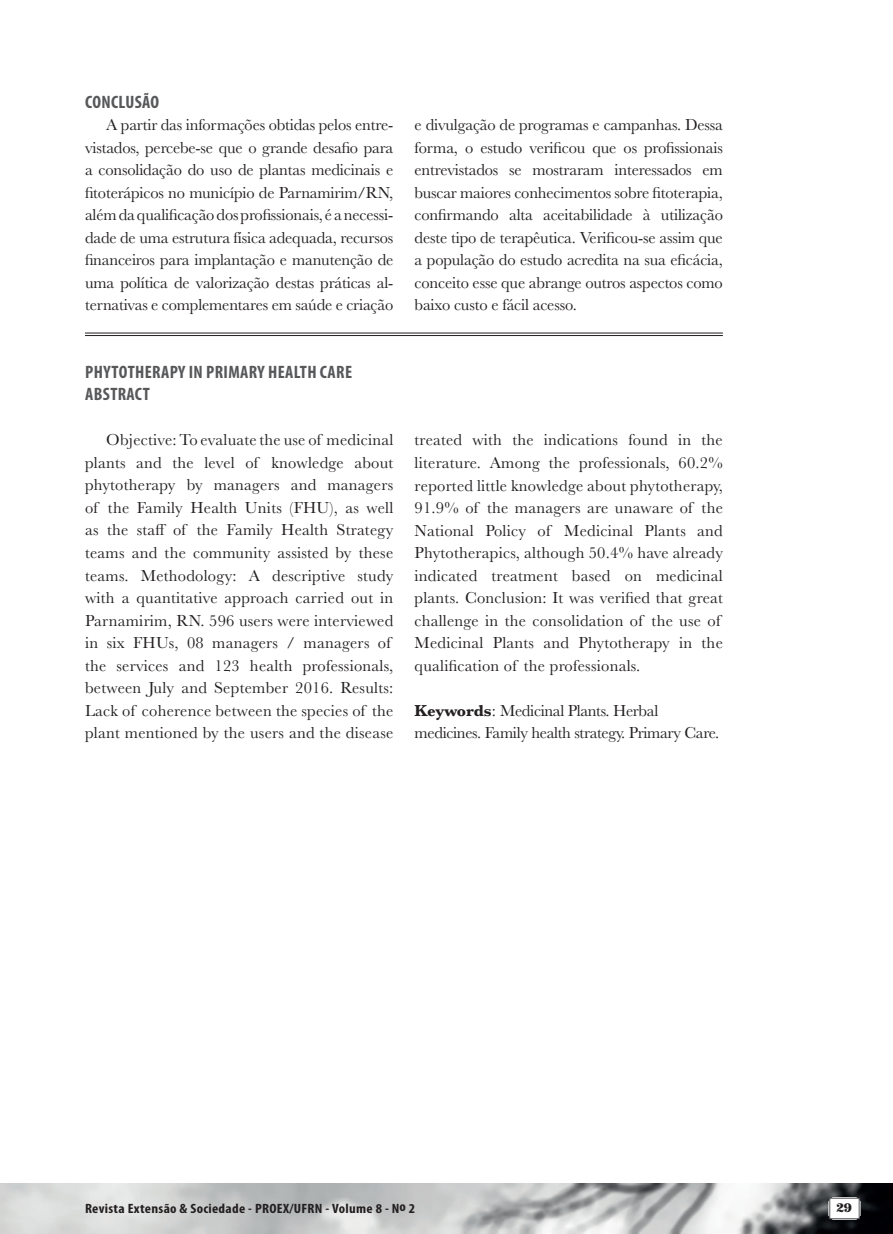
<style>
.page{position:relative;width:893px;height:1234px;background:#fff}
.page>*{position:absolute;margin:0;border:0;box-sizing:border-box;transform-origin:0 0}
.t1{font:700 condensed 18px/22.5px "Myriad Pro";letter-spacing:.02em;color:#57585a}
.t2{font:16.5px/22.5px "Baskerville";letter-spacing:.015em;color:#231f20;text-align:justify}
.t3{font:16.5px/22.5px "Baskerville";letter-spacing:-.02em;color:#231f20}
.t4{font:700 condensed 13.5px "Myriad Pro";letter-spacing:.02em;color:#231f20;scale:1.1 1}
.t5{font:12px "Escafina Low";color:#231f20;scale:1.1 1}
.s1{font-weight:700}
</style>
<div class="page">
<img style="left:0;top:1183px;width:893px;height:50px">
<hr style="left:85px;top:333px;width:638px;height:1px;background:#231f20">
<hr style="left:85px;top:335px;width:638px;height:1px;background:#231f20">
<svg style="left:828px;top:1196px;width:33px;height:23px"></svg>
<div style="left:829px;top:1197px;width:30px;height:21px;background:#fff;border:1px solid #57585a"></div>
<p class="t1" style="left:85px;top:91px;width:76px">CONCLUSÃO</p>
<p class="t2" style="left:85px;top:114px;width:310px;text-indent:21px">A partir das informações obtidas pelos entre&shy;vistados, percebe-se que o grande desafio para a consolidação do uso de plantas medicinais e fitoterápicos no município de Parnamirim/RN, além da qualificação dos profissionais, é a necessi&shy;dade de uma estrutura física adequada, recursos financeiros para implantação e manutenção de uma política de valorização destas práticas al&shy;ternativas e complementares em saúde e criação</p>
<p class="t2" style="left:415px;top:114px;width:310px">e divulgação de programas e campanhas. Dessa forma, o estudo verificou que os profissionais entrevistados se mostraram interessados em buscar maiores conhecimentos sobre fitoterapia, confirmando alta aceitabilidade à utilização deste tipo de terapêutica. Verificou-se assim que a população do estudo acredita na sua eficácia, conceito esse que abrange outros aspectos como baixo custo e fácil acesso.</p>
<p class="t1" style="left:85px;top:361px;width:268px">PHYTOTHERAPY IN PRIMARY HEALTH CARE<br>ABSTRACT</p>
<p class="t2" style="left:85px;top:429px;width:310px;text-align:left;text-indent:21px">Objective: To evaluate the use of medicinal plants and the level of knowledge about phytotherapy by managers and managers of the Family Health Units (FHU), as well as the staff of the Family Health Strategy teams and the community assisted by these teams. Methodology: A descriptive study with a quantitative approach carried out in Parnamirim, RN. 596 users were interviewed in six FHUs, 08 managers / managers of the services and 123 health professionals, between July and September 2016. Results:<br>Lack of coherence between the species of the plant mentioned by the users and the disease</p>
<p class="t2" style="left:415px;top:429px;width:310px;text-align:left">treated with the indications found in the literature. Among the professionals, 60.2% reported little knowledge about phytotherapy, 91.9% of the managers are unaware of the National Policy of Medicinal Plants and Phytotherapics, although 50.4% have already indicated treatment based on medicinal plants. Conclusion: It was verified that great challenge in the consolidation of the use of Medicinal Plants and Phytotherapy in the qualification of the professionals.</p>
<p class="t3" style="left:415px;top:699px;width:306px"><span class="s1">Keywords</span>: Medicinal Plants. Herbal medicines. Family health strategy. Primary Care.</p>
<p class="t4" style="left:85px;top:1200px;width:302px">Revista Extensão &amp; Sociedade - PROEX/UFRN - Volume 8 - No 2</p>
<p class="t5" style="left:837px;top:1199px;width:16px">29</p>
</div>
